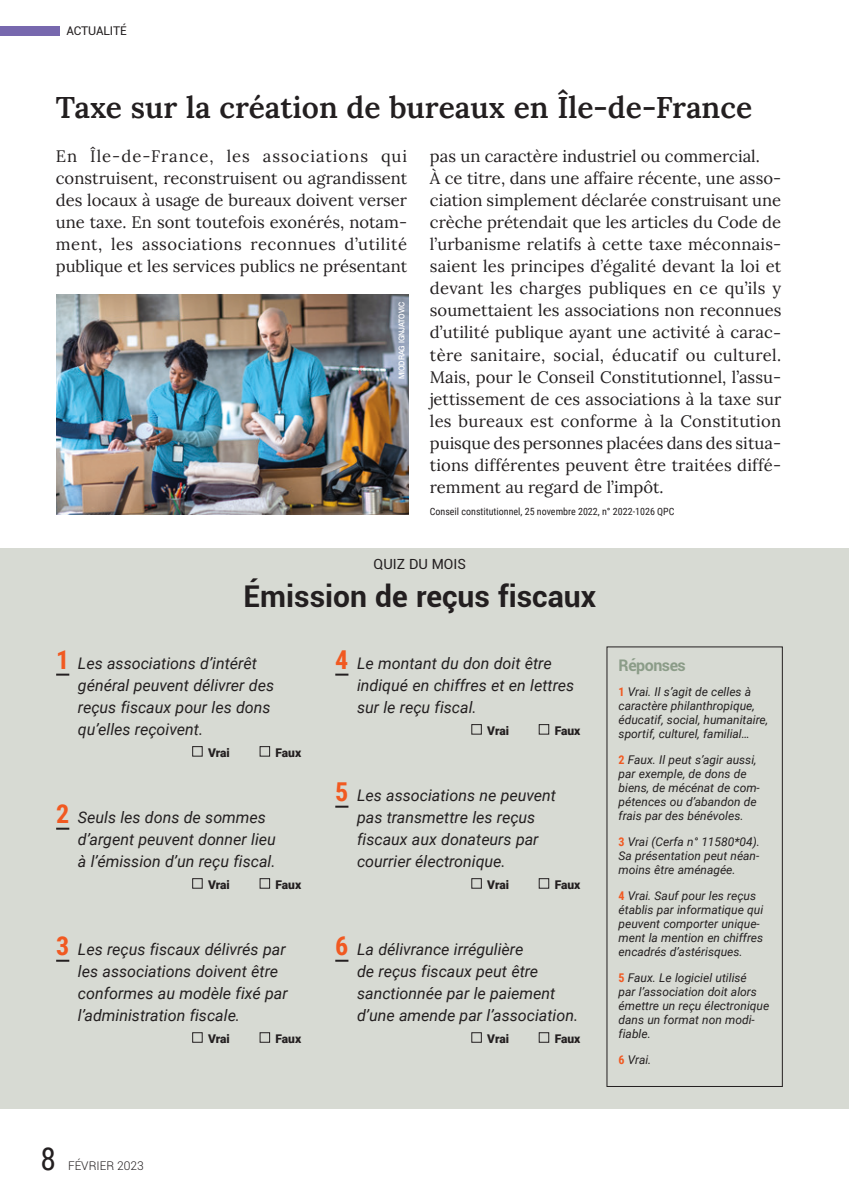
<style>
.page{position:relative;width:851px;height:1191px;background:#fff}
.page>*{position:absolute;margin:0;border:0;box-sizing:border-box;transform-origin:0 0}
.t1{font:31.6px "Roboto Condensed";color:#231f20}
.t2{font:600 30px "Lora";color:#231f20}
.t3{font:700 30px "Roboto";color:#231f20}
.t4{font:16.6px/22px "Lora";letter-spacing:.005em;color:#231f20;text-align:justify}
.t5{font:italic 16px/22px "Roboto";color:#231f20}
.t6{font:700 16px "Roboto";letter-spacing:-.03em;color:#8b9c88}
.t7{font:14px "Roboto";color:#231f20}
.t8{font:italic 12px/14.2px "Roboto";color:#231f20}
.t9{font:900 12px "Roboto";letter-spacing:-.01em;color:#231f20}
.t10{font:300 12px "Roboto";color:#231f20}
.t11{font:12px "Roboto";letter-spacing:-.015em;color:#231f20}
.t12{font:10px "Roboto Condensed";color:#231f20}
.t13{font:500 8px "Helvetica Neue LT Std";letter-spacing:-.01em;color:#fff;scale:.9 1}
.s1{font-family:"Roboto Condensed";font-weight:700;font-style:normal;font-size:26px;color:#f15921}
.s2{font-family:"Roboto Condensed";font-weight:700;font-style:normal;color:#f15921}
</style>
<div class="page">
<div style="left:0;top:548px;width:848px;height:560px;background:#d7dad3"></div>
<div style="left:0;top:26px;width:60px;height:9px;background:#7768ae"></div>
<svg style="left:56px;top:673px;width:13px;height:2px"></svg>
<svg style="left:56px;top:827px;width:13px;height:2px"></svg>
<svg style="left:56px;top:959px;width:13px;height:2px"></svg>
<div style="left:192px;top:746px;width:11px;height:10px;border:1px solid #231f20"></div>
<div style="left:259px;top:746px;width:11px;height:10px;border:1px solid #231f20"></div>
<div style="left:192px;top:878px;width:11px;height:10px;border:1px solid #231f20"></div>
<div style="left:259px;top:878px;width:11px;height:10px;border:1px solid #231f20"></div>
<div style="left:192px;top:1032px;width:11px;height:10px;border:1px solid #231f20"></div>
<div style="left:259px;top:1032px;width:11px;height:10px;border:1px solid #231f20"></div>
<svg style="left:335px;top:673px;width:13px;height:2px"></svg>
<svg style="left:335px;top:805px;width:13px;height:2px"></svg>
<svg style="left:335px;top:959px;width:13px;height:2px"></svg>
<div style="left:471px;top:724px;width:10px;height:10px;border:1px solid #231f20"></div>
<div style="left:538px;top:724px;width:11px;height:10px;border:1px solid #231f20"></div>
<div style="left:471px;top:878px;width:10px;height:10px;border:1px solid #231f20"></div>
<div style="left:538px;top:878px;width:11px;height:10px;border:1px solid #231f20"></div>
<div style="left:471px;top:1032px;width:10px;height:10px;border:1px solid #231f20"></div>
<div style="left:538px;top:1032px;width:11px;height:10px;border:1px solid #231f20"></div>
<img style="left:57px;top:294px;width:351px;height:220px">
<p class="t11" style="left:66px;top:22px;width:62px">ACTUALITÉ</p>
<h2 class="t2" style="left:56px;top:85px;width:697px">Taxe sur la création de bureaux en Île-de-France</h2>
<p class="t4" style="left:56px;top:144px;width:353px">En Île-de-France, les associations qui construisent, reconstruisent ou agrandissent des locaux à usage de bureaux doivent verser une taxe. En sont toutefois exonérés, notam&shy;ment, les associations reconnues d’utilité publique et les services publics ne présentant</p>
<p class="t4" style="left:430px;top:144px;width:353px;text-align:left">pas un caractère industriel ou commercial.<br>À ce titre, dans une affaire récente, une asso&shy;ciation simplement déclarée construisant une crèche prétendait que les articles du Code de l’urbanisme relatifs à cette taxe méconnais&shy;saient les principes d’égalité devant la loi et devant les charges publiques en ce qu’ils y soumettaient les associations non reconnues d’utilité publique ayant une activité à carac&shy;tère sanitaire, social, éducatif ou culturel.<br>Mais, pour le Conseil Constitutionnel, l’assu&shy;jettissement de ces associations à la taxe sur les bureaux est conforme à la Constitution puisque des personnes placées dans des situa&shy;tions différentes peuvent être traitées diffé&shy;remment au regard de l’impôt.</p>
<p class="t12" style="left:430px;top:504px;width:246px">Conseil constitutionnel, 25 novembre 2022, n° 2022-1026 QPC</p>
<p class="t13" style="left:397px;top:379px;width:87px;rotate:-90deg">MIODRAG IGNJATOVIC</p>
<p class="t7" style="left:373px;top:554px;width:94px">QUIZ DU MOIS</p>
<h2 class="t3" style="left:243px;top:575px;width:354px">Émission de reçus fiscaux</h2>
<p class="t5" style="left:78px;top:651px;width:198px;text-indent:-22px"><span class="s1">1</span> Les associations d’intérêt général peuvent délivrer des reçus fiscaux pour les dons qu’elles reçoivent.</p>
<p class="t9" style="left:208px;top:744px;width:23px">Vrai</p>
<p class="t9" style="left:275px;top:744px;width:27px">Faux</p>
<p class="t5" style="left:78px;top:805px;width:199px;text-indent:-22px"><span class="s1">2</span> Seuls les dons de sommes d’argent peuvent donner lieu à l’émission d’un reçu fiscal.</p>
<p class="t9" style="left:208px;top:876px;width:23px">Vrai</p>
<p class="t9" style="left:275px;top:876px;width:27px">Faux</p>
<p class="t5" style="left:78px;top:937px;width:211px;text-indent:-22px"><span class="s1">3</span> Les reçus fiscaux délivrés par les associations doivent être conformes au modèle fixé par l’administration fiscale.</p>
<p class="t9" style="left:208px;top:1030px;width:23px">Vrai</p>
<p class="t9" style="left:275px;top:1030px;width:27px">Faux</p>
<p class="t5" style="left:357px;top:651px;width:219px;text-indent:-22px"><span class="s1">4</span> Le montant du don doit être indiqué en chiffres et en lettres sur le reçu fiscal.</p>
<p class="t9" style="left:487px;top:722px;width:23px">Vrai</p>
<p class="t9" style="left:554px;top:722px;width:27px">Faux</p>
<p class="t5" style="left:357px;top:783px;width:200px;text-indent:-22px"><span class="s1">5</span> Les associations ne peuvent pas transmettre les reçus fiscaux aux donateurs par courrier électronique.</p>
<p class="t9" style="left:487px;top:876px;width:23px">Vrai</p>
<p class="t9" style="left:554px;top:876px;width:27px">Faux</p>
<p class="t5" style="left:357px;top:937px;width:222px;text-indent:-22px"><span class="s1">6</span> La délivrance irrégulière<br>de reçus fiscaux peut être sanctionnée par le paiement d’une amende par l’association.</p>
<p class="t9" style="left:487px;top:1030px;width:23px">Vrai</p>
<p class="t9" style="left:554px;top:1030px;width:27px">Faux</p>
<p class="t6" style="left:618px;top:653px;width:69px">Réponses</p>
<p class="t8" style="left:618px;top:684px;width:151px"><span class="s2">1</span> Vrai. Il s’agit de celles à caractère philanthropique, éducatif, social, humanitaire, sportif, culturel, familial…</p>
<p class="t8" style="left:618px;top:752px;width:143px"><span class="s2">2</span> Faux. Il peut s’agir aussi, par exemple, de dons de biens, de mécénat de com&shy;pétences ou d’abandon de frais par des bénévoles.</p>
<p class="t8" style="left:618px;top:834px;width:143px;text-align:justify"><span class="s2">3</span> Vrai (Cerfa n° 11580*04).<br>Sa présentation peut néan&shy;moins être aménagée.</p>
<p class="t8" style="left:618px;top:887px;width:146px"><span class="s2">4</span> Vrai. Sauf pour les reçus établis par informatique qui peuvent comporter unique&shy;ment la mention en chiffres encadrés d’astérisques.</p>
<p class="t8" style="left:618px;top:969px;width:152px"><span class="s2">5</span> Faux. Le logiciel utilisé<br>par l’association doit alors émettre un reçu électronique dans un format non modi&shy;fiable.</p>
<p class="t8" style="left:618px;top:1051px;width:34px"><span class="s2">6</span> Vrai.</p>
<h1 class="t1" style="left:41px;top:1136px;width:17px">8</h1>
<p class="t10" style="left:68px;top:1157px;width:77px">FÉVRIER 2023</p>
</div>
